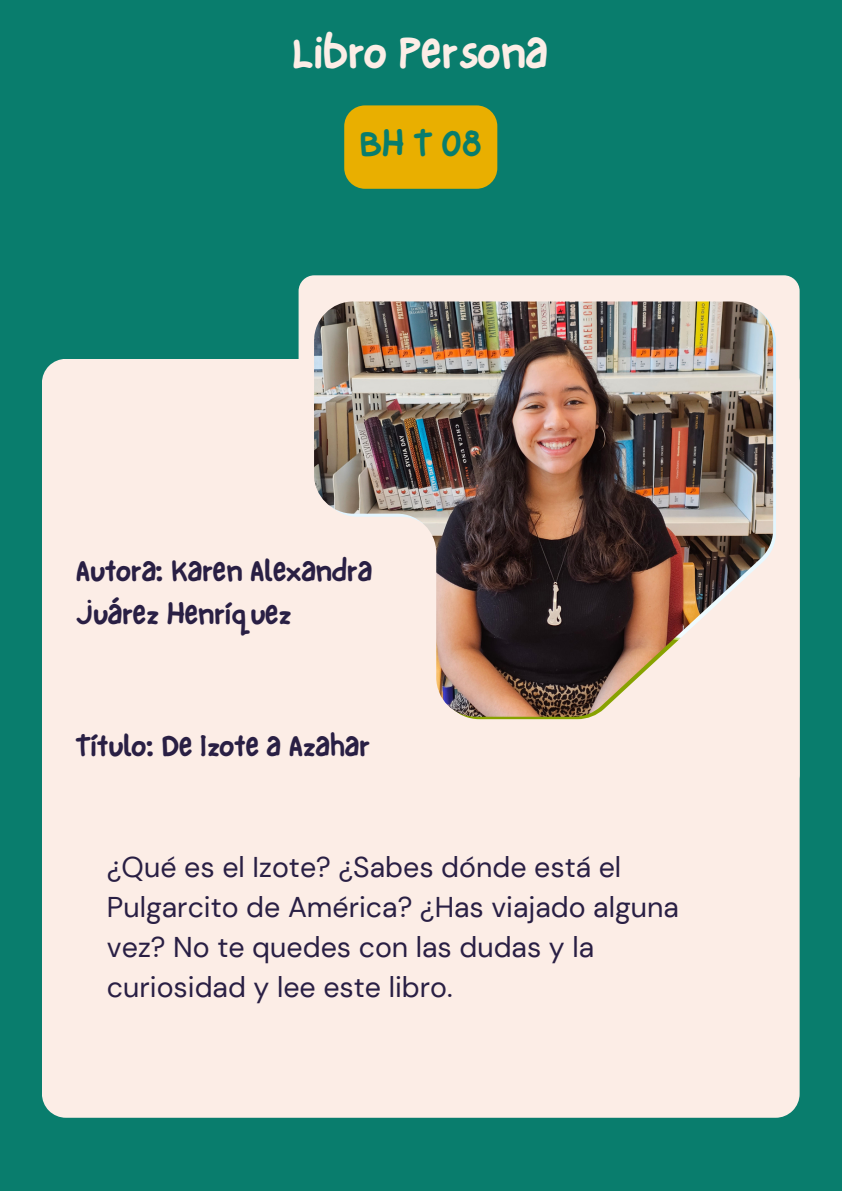
<style>
.page{position:relative;width:842px;height:1191px;background:#fff}
.page>*{position:absolute;margin:0;border:0;box-sizing:border-box;transform-origin:0 0}
.t1{font:47.2px "NF One Little Font Bold";color:#fcede6}
.t2{font:37.7px "NF One Little Font Bold";color:#097d6d}
.t3{font:30.7px "NF One Little Font Bold";color:#291f44}
.t4{font:30.6px "NF One Little Font Bold";color:#291f44}
.t5{font:28.5px/39.7px "DM Sans";color:#291f44}
</style>
<div class="page">
<div style="left:0;top:0;width:842px;height:1190px;background:#097d6d"></div>
<div style="left:42px;top:359px;width:758px;height:758px;background:#fcede6"></div>
<div style="left:299px;top:275px;width:501px;height:515px;background:#fcede6;border-radius:16px"></div>
<div style="left:344px;top:105px;width:153px;height:84px;background:#e9af00;border-radius:21px"></div>
<img style="left:314px;top:301px;width:459px;height:415px">
<p class="t1" style="left:292px;top:24px;width:257px">Libro Persona</p>
<p class="t2" style="left:359px;top:121px;width:124px">BH T 08</p>
<p class="t3" style="left:76px;top:552px;width:298px">Autora: Karen Alexandra</p>
<p class="t3" style="left:76px;top:595px;width:217px">Juárez Henríquez</p>
<p class="t4" style="left:76px;top:728px;width:296px">Título: De Izote a Azahar</p>
<p class="t5" style="left:107px;top:847px;width:573px">¿Qué es el Izote? ¿Sabes dónde está el Pulgarcito de América? ¿Has viajado alguna vez? No te quedes con las dudas y la curiosidad y lee este libro.</p>
</div>
